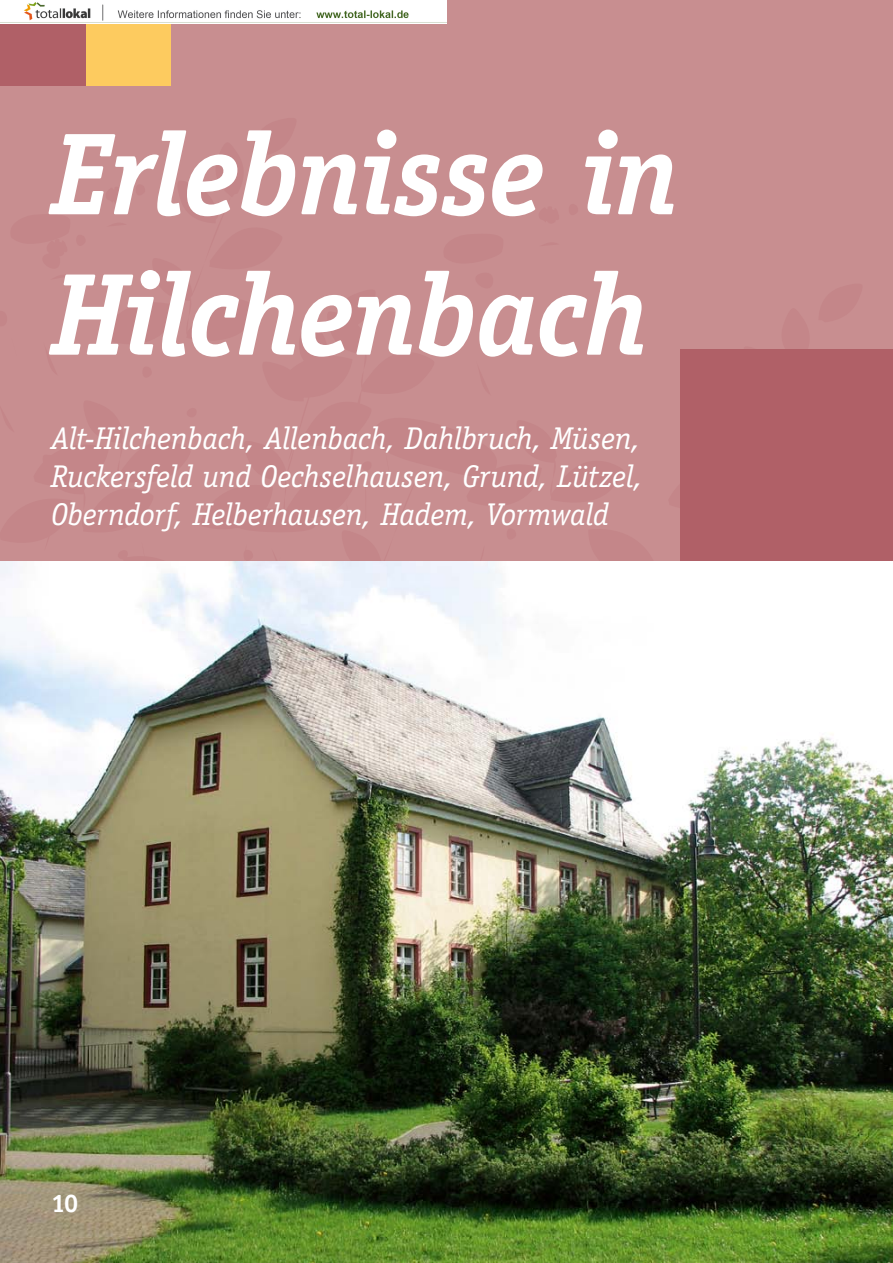
<style>
.page{position:relative;width:893px;height:1263px;background:#c88e90}
.page>*{position:absolute;margin:0;border:0;box-sizing:border-box;transform-origin:0 0}
.Headline_big{font:italic 700 117px/140.4px "Officina Serif";letter-spacing:-.02em;color:#fff}
.left_side_txt{font:italic 31.5px/37.8px "Officina Serif";letter-spacing:-.01em;color:#fff;text-align:justify}
.t1{font:700 25.5px "Officina Sans";color:#fff}
</style>
<div class="page">
<div style="left:680px;top:349px;width:213px;height:212px;background:#b06067"></div>
<img style="left:0;top:561px;width:893px;height:702px">
<div style="left:85px;top:0;width:85px;height:85px;background:#fdcb5f"></div>
<div style="left:0;top:0;width:85px;height:85px;background:#b06067"></div>
<img style="left:0;top:0;width:446px;height:24px">
<p class="Headline_big" style="left:51px;top:105px;width:629px">Erlebnisse in<br>Hilchenbach</p>
<p class="left_side_txt" style="left:51px;top:420px;width:593px">Alt-Hilchenbach, Allenbach, Dahlbruch, Müsen, Ruckersfeld und Oechselhausen, Grund, Lützel, Oberndorf, Helberhausen, Hadem, Vormwald</p>
<p class="t1" style="left:51px;top:1187px;width:29px">10</p>
</div>
